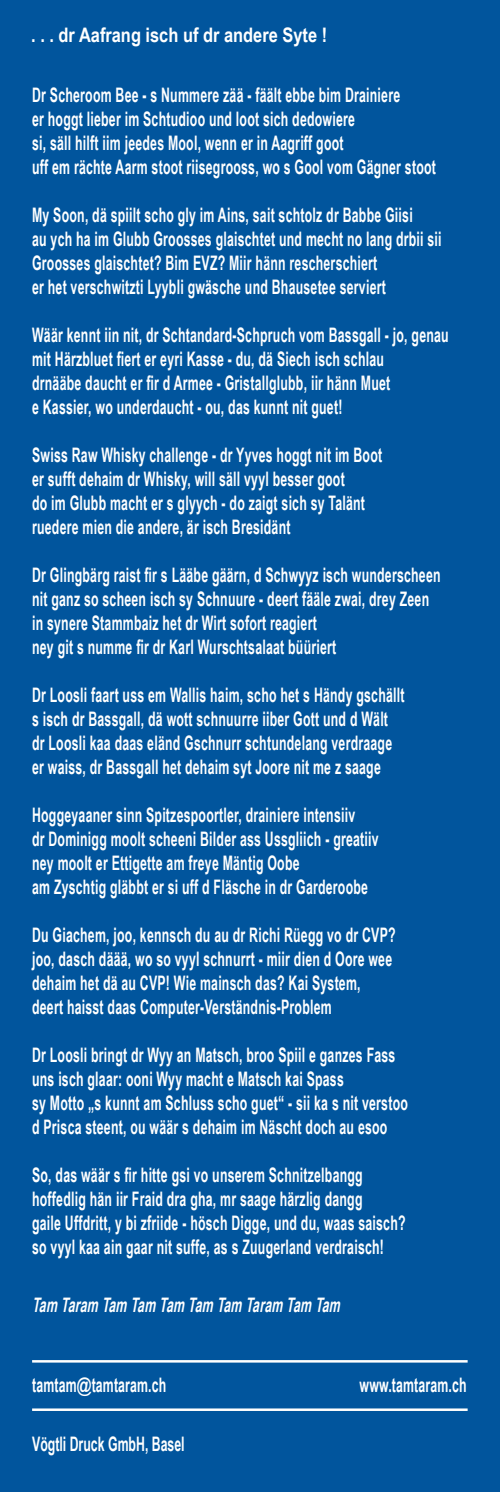
<style>
.page{position:relative;width:500px;height:1492px;background:#fff}
.page>*{position:absolute;margin:0;border:0;box-sizing:border-box;transform-origin:0 0}
.t1{font:700 20px/24px "Arial Narrow";letter-spacing:.015em;color:#fff;scale:.75 1}
.t2{font:italic 700 20px "Arial Narrow";color:#fff;scale:.75 1}
.t3{font:700 20px "Arial Narrow";letter-spacing:.015em;color:#fff}
.s1{font-family:"Arial Rounded MT Bold";font-weight:400}
</style>
<div class="page">
<div style="left:0;top:0;width:499px;height:1491px;background:#01559d"></div>
<hr style="left:32px;top:1360px;width:435px;height:2px;background:#fff">
<hr style="left:32px;top:1408px;width:435px;height:2px;background:#fff">
<svg style="left:494px;top:0;width:6px;height:2px"></svg>
<svg style="left:494px;top:1487px;width:6px;height:5px"></svg>
<p class="t3" style="left:31px;top:20px;width:297px">. . . dr Aafrang isch uf dr andere Syte !</p>
<p class="t1" style="left:32px;top:82px;width:539px">Dr Scheroom Bee - s Nummere zää - fäält ebbe bim Drainiere<br>er hoggt lieber im Schtudioo und loot sich dedowiere<br>si, säll hilft iim jeedes Mool, wenn er in Aagriff goot<br>uff em rächte Aarm stoot riisegrooss, wo s Gool vom Gägner stoot</p>
<p class="t1" style="left:32px;top:202px;width:547px">My Soon, dä spiilt scho gly im Ains, sait schtolz dr Babbe Giisi<br>au ych ha im Glubb Groosses glaischtet und mecht no lang drbii sii Groosses glaischtet? Bim EVZ? Miir hänn rescherschiert<br>er het verschwitzti Lyybli gwäsche und Bhausetee serviert</p>
<p class="t1" style="left:32px;top:322px;width:556px">Wäär kennt iin nit, dr Schtandard-Schpruch vom Bassgall - jo, genau mit Härzbluet fiert er eyri Kasse - du, dä Siech isch schlau<br>drnääbe daucht er fir d Armee - Gristallglubb, iir hänn Muet<br>e Kassier, wo underdaucht - ou, das kunnt nit guet!</p>
<p class="t1" style="left:32px;top:442px;width:468px">Swiss Raw Whisky challenge - dr Yyves hoggt nit im Boot er sufft dehaim dr Whisky, will säll vyyl besser goot<br>do im Glubb macht er s glyych - do zaigt sich sy Talänt ruedere mien die andere, är isch Bresidänt</p>
<p class="t1" style="left:32px;top:562px;width:545px">Dr Glingbärg raist fir s Lääbe gäärn, d Schwyyz isch wunderscheen nit ganz so scheen isch sy Schnuure - deert fääle zwai, drey Zeen in synere Stammbaiz het dr Wirt sofort reagiert<br>ney git s numme fir dr Karl Wurschtsalaat büüriert</p>
<p class="t1" style="left:32px;top:682px;width:497px">Dr Loosli faart uss em Wallis haim, scho het s Händy gschällt s isch dr Bassgall, dä wott schnuurre iiber Gott und d Wält dr Loosli kaa daas eländ Gschnurr schtundelang verdraage er waiss, dr Bassgall het dehaim syt Joore nit me z saage</p>
<p class="t1" style="left:32px;top:802px;width:463px">Hoggeyaaner sinn Spitzespoortler, drainiere intensiiv<br>dr Dominigg moolt scheeni Bilder ass Ussgliich - greatiiv ney moolt er Ettigette am freye Mäntig Oobe<br>am Zyschtig gläbbt er si uff d Fläsche in dr Garderoobe</p>
<p class="t1" style="left:32px;top:922px;width:486px">Du Giachem, joo, kennsch du au dr Richi Rüegg vo dr CVP? joo, dasch däää, wo so vyyl schnurrt - miir dien d Oore wee dehaim het dä au CVP! Wie mainsch das? Kai System, deert haisst daas Computer-Verständnis-Problem</p>
<p class="t1" style="left:32px;top:1042px;width:502px">Dr Loosli bringt dr Wyy an Matsch, broo Spiil e ganzes Fass uns isch glaar: ooni Wyy macht e Matsch kai Spass<br>sy Motto „s kunnt am Schluss scho guet“ - sii ka s nit verstoo d Prisca steent, ou wäär s dehaim im Näscht doch au esoo</p>
<p class="t1" style="left:32px;top:1162px;width:499px">So, das wäär s fir hitte gsi vo unserem Schnitzelbangg hoffedlig hän iir Fraid dra gha, mr saage härzlig dangg<br>gaile Uffdritt, y bi zfriide - hösch Digge, und du, waas saisch? so vyyl kaa ain gaar nit suffe, as s Zuugerland verdraisch!</p>
<p class="t2" style="left:32px;top:1289px;width:418px">Tam Taram Tam Tam Tam Tam Tam Taram Tam Tam</p>
<p class="t1" style="left:32px;top:1372px;width:180px">tamtam<span class="s1">@</span>tamtaram.ch</p>
<p class="t1" style="left:359px;top:1372px;width:144px">www.tamtaram.ch</p>
<p class="t1" style="left:32px;top:1431px;width:205px">Vögtli Druck GmbH, Basel</p>
</div>
